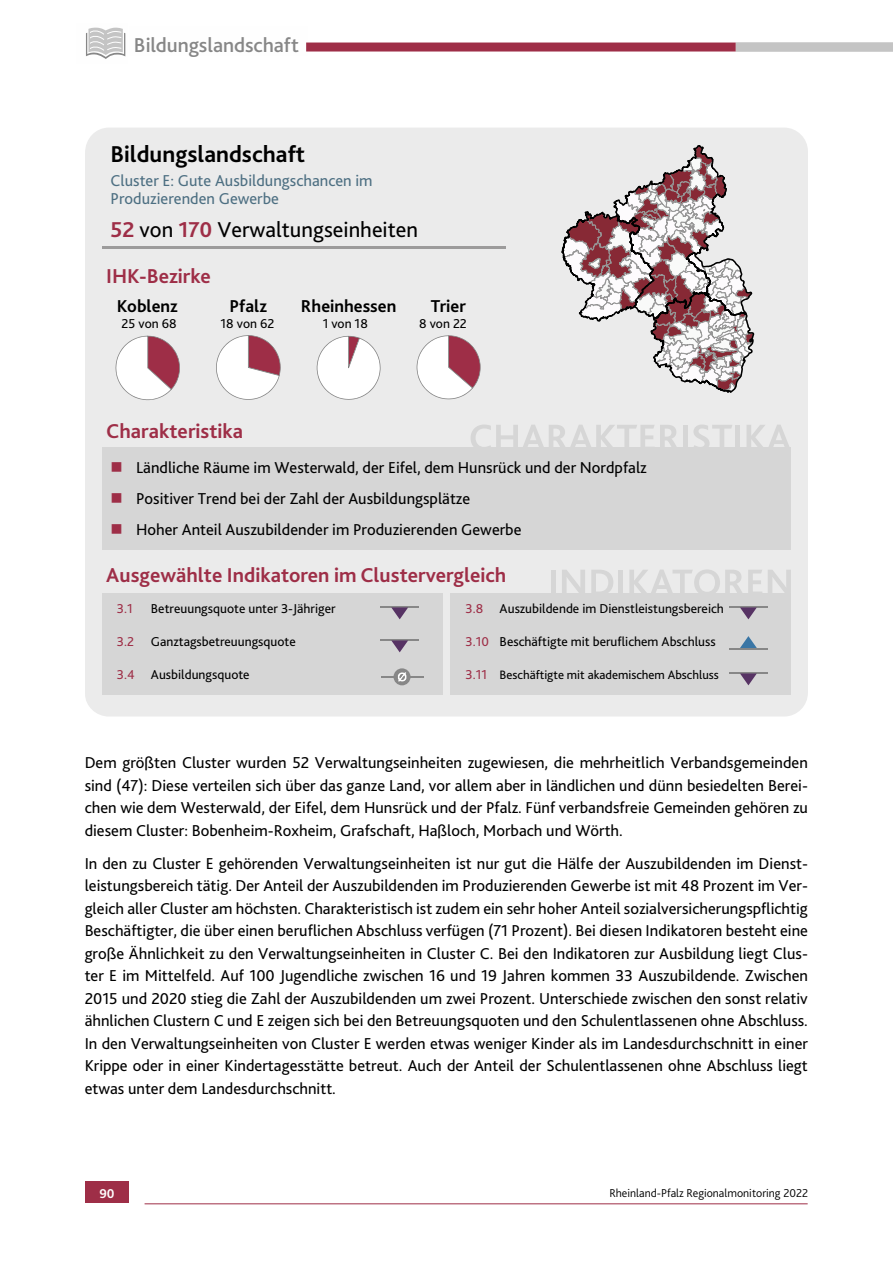
<style>
.page{position:relative;width:893px;height:1263px;background:#fff}
.page>*{position:absolute;margin:0;border:0;box-sizing:border-box;transform-origin:0 0}
.p__Überschrift_Info{font:700 24px "Bliss 2";color:#000}
.p__Text_Infografik{font:22.5px "Bliss 2";color:#000}
.t1{font:700 21px "Bliss 2";color:#9e2e47}
.t2{font:500 21px "Bliss 2";letter-spacing:-.005em;color:#878787}
.t3{font:700 18px "Bliss 2";color:#000}
.Grundtext_11_15_p{font:16.5px/22.5px "Bliss 2";color:#000;text-align:justify}
.p__Überschrift_Info-2{font:16.5px "Bliss 2";color:#4d6f82}
.p__Indikatoren_Info{font:13.5px "Bliss 2";color:#000}
.p__Werte_Bezirke{font:13.5px "Bliss 2";color:#000}
.p__Indikatoren_Info-2{font:13.5px "Bliss 2";color:#9e2e47}
.t4{font:700 13.5px "Bliss 2";color:#fefefe}
.p__Indikatoren_Info-3{font:12.75px "Bliss 2";color:#000}
.t5{font:300 12px "Bliss 2";color:#000}
.s1{font-weight:700;color:#9e2e47}
.s2{color:#9e2e47}
.s3{font-size:13.5px;color:#9e2e47}
</style>
<div class="page">
<hr style="left:145px;top:1203px;width:663px;height:1px;background:#9e2e47">
<div style="left:85px;top:1181px;width:44px;height:22px;background:#9e2e47"></div>
<div style="left:736px;top:43px;width:157px;height:9px;background:#c4c4c4"></div>
<div style="left:306px;top:43px;width:430px;height:9px;background:#9e2e47"></div>
<svg style="left:86px;top:28px;width:39px;height:31px"></svg>
<div style="left:85px;top:128px;width:723px;height:588px;background:#ebebeb"></div>
<div style="left:102px;top:448px;width:689px;height:102px;background:#d6d6d6"></div>
<hr style="left:102px;top:247px;width:404px;height:2px;background:#9c9b9b">
<div style="left:102px;top:593px;width:340px;height:102px;background:#d6d6d6"></div>
<div style="left:451px;top:593px;width:340px;height:102px;background:#d6d6d6"></div>
<svg style="left:471px;top:424px;width:208px;height:24px;background:#e2e2e2"></svg>
<div style="left:683px;top:425px;width:5px;height:25px;background:#d6d6d6"></div>
<svg style="left:693px;top:424px;width:39px;height:24px"></svg>
<hr style="left:736px;top:425px;width:4px;height:25px;background:#d6d6d6">
<svg style="left:746px;top:425px;width:45px;height:23px"></svg>
<div style="left:551px;top:570px;width:5px;height:25px;background:#d6d6d6"></div>
<svg style="left:562px;top:570px;width:23px;height:23px"></svg>
<svg style="left:591px;top:570px;width:22px;height:23px"></svg>
<div style="left:618px;top:570px;width:5px;height:25px;background:#d6d6d6"></div>
<svg style="left:629px;top:569px;width:133px;height:24px;background:#e1e1e1"></svg>
<svg style="left:768px;top:570px;width:23px;height:23px"></svg>
<hr style="left:381px;top:606px;width:38px;height:1px;background:#878787">
<svg style="left:391px;top:607px;width:17px;height:12px"></svg>
<hr style="left:381px;top:639px;width:38px;height:1px;background:#878787">
<svg style="left:391px;top:640px;width:17px;height:12px"></svg>
<hr style="left:381px;top:676px;width:42px;height:2px;background:#878787">
<svg style="left:393px;top:668px;width:18px;height:17px"></svg>
<hr style="left:729px;top:606px;width:38px;height:1px;background:#878787">
<svg style="left:740px;top:607px;width:17px;height:12px"></svg>
<hr style="left:729px;top:648px;width:38px;height:1px;background:#878787">
<svg style="left:740px;top:636px;width:17px;height:12px"></svg>
<hr style="left:729px;top:672px;width:38px;height:1px;background:#878787">
<svg style="left:740px;top:673px;width:17px;height:12px"></svg>
<div style="left:531px;top:140px;width:256px;height:255px;background:#ebebeb"></div>
<svg style="left:561px;top:145px;width:194px;height:248px"></svg>
<div style="left:107px;top:334px;width:383px;height:74px;background:#ebebeb"></div>
<svg style="left:216px;top:335px;width:65px;height:65px"></svg>
<svg style="left:316px;top:336px;width:65px;height:64px"></svg>
<svg style="left:416px;top:335px;width:64px;height:65px"></svg>
<svg style="left:115px;top:336px;width:65px;height:65px"></svg>
<p class="t2" style="left:134px;top:32px;width:167px">Bildungslandschaft</p>
<p class="p__Überschrift_Info" style="left:111px;top:139px;width:196px">Bildungslandschaft</p>
<p class="p__Überschrift_Info-2" style="left:111px;top:170px;width:264px">Cluster E: Gute Ausbildungschancen im</p>
<p class="p__Überschrift_Info-2" style="left:111px;top:188px;width:170px">Produzierenden Gewerbe</p>
<p class="p__Text_Infografik" style="left:111px;top:216px;width:309px"><span class="s1">52</span> von <span class="s1">170</span> Verwaltungseinheiten</p>
<p class="t1" style="left:106px;top:262px;width:106px">IHK-Bezirke</p>
<p class="t3" style="left:117px;top:295px;width:62px">Koblenz</p>
<p class="t3" style="left:229px;top:295px;width:39px">Pfalz</p>
<p class="t3" style="left:301px;top:295px;width:97px">Rheinhessen</p>
<p class="t3" style="left:431px;top:295px;width:36px">Trier</p>
<p class="p__Werte_Bezirke" style="left:122px;top:315px;width:57px">25 von 68</p>
<p class="p__Werte_Bezirke" style="left:221px;top:315px;width:55px">18 von 62</p>
<p class="p__Werte_Bezirke" style="left:323px;top:315px;width:47px">1 von 18</p>
<p class="p__Werte_Bezirke" style="left:419px;top:315px;width:49px">8 von 22</p>
<p class="t1" style="left:106px;top:418px;width:138px">Charakteristika</p>
<p class="Grundtext_11_15_p" style="left:136px;top:456px;width:512px">Ländliche Räume im Westerwald, der Eifel, dem Hunsrück und der Nordpfalz</p>
<p class="Grundtext_11_15_p" style="left:136px;top:487px;width:336px">Positiver Trend bei der Zahl der Ausbildungsplätze</p>
<p class="Grundtext_11_15_p" style="left:136px;top:518px;width:387px">Hoher Anteil Auszubildender im Produzierenden Gewerbe</p>
<p class="t1" style="left:106px;top:562px;width:402px">Ausgewählte Indikatoren im Clustervergleich</p>
<p class="p__Indikatoren_Info-2" style="left:117px;top:600px;width:17px">3.1</p>
<p class="p__Indikatoren_Info" style="left:151px;top:600px;width:186px">Betreuungsquote unter 3-Jähriger</p>
<p class="p__Indikatoren_Info" style="left:117px;top:633px;width:180px"><span class="s2">3.2</span> Ganztagsbetreuungsquote</p>
<p class="p__Indikatoren_Info" style="left:117px;top:666px;width:134px"><span class="s2">3.4</span> Ausbildungsquote</p>
<p class="p__Indikatoren_Info" style="left:466px;top:600px;width:260px"><span class="s2">3.8</span> Auszubildende im Dienstleistungsbereich</p>
<p class="p__Indikatoren_Info" style="left:466px;top:633px;width:252px"><span class="s2">3.10</span> Beschäftigte mit beruflichem Abschluss</p>
<p class="p__Indikatoren_Info-3" style="left:466px;top:667px;width:255px"><span class="s3">3.11</span> Beschäftigte mit akademischem Abschluss</p>
<p class="Grundtext_11_15_p" style="left:85px;top:751px;width:725px">Dem größten Cluster wurden 52 Verwaltungseinheiten zugewiesen, die mehrheitlich Verbandsgemeinden sind (47): Diese verteilen sich über das ganze Land, vor allem aber in ländlichen und dünn besiedelten Berei&shy;chen wie dem Westerwald, der Eifel, dem Hunsrück und der Pfalz. Fünf verbandsfreie Gemeinden gehören zu diesem Cluster: Bobenheim-Roxheim, Grafschaft, Haßloch, Morbach und Wörth.</p>
<p class="Grundtext_11_15_p" style="left:85px;top:852px;width:725px">In den zu Cluster E gehörenden Verwaltungseinheiten ist nur gut die Hälfe der Auszubildenden im Dienst&shy;leistungsbereich tätig. Der Anteil der Auszubildenden im Produzierenden Gewerbe ist mit 48 Prozent im Ver&shy;gleich aller Cluster am höchsten. Charakteristisch ist zudem ein sehr hoher Anteil sozialversicherungspflichtig Beschäftigter, die über einen beruflichen Abschluss verfügen (71 Prozent). Bei diesen Indikatoren besteht eine große Ähnlichkeit zu den Verwaltungseinheiten in Cluster C. Bei den Indikatoren zur Ausbildung liegt Clus&shy;ter E im Mittelfeld. Auf 100 Jugendliche zwischen 16 und 19 Jahren kommen 33 Auszubildende. Zwischen 2015 und 2020 stieg die Zahl der Auszubildenden um zwei Prozent. Unterschiede zwischen den sonst relativ ähnlichen Clustern C und E zeigen sich bei den Betreuungsquoten und den Schulentlassenen ohne Abschluss.<br>In den Verwaltungseinheiten von Cluster E werden etwas weniger Kinder als im Landesdurchschnitt in einer Krippe oder in einer Kindertagesstätte betreut. Auch der Anteil der Schulentlassenen ohne Abschluss liegt etwas unter dem Landesdurchschnitt.</p>
<p class="t4" style="left:99px;top:1185px;width:17px">90</p>
<p class="t5" style="left:609px;top:1185px;width:200px">Rheinland-Pfalz Regionalmonitoring 2022</p>
</div>
